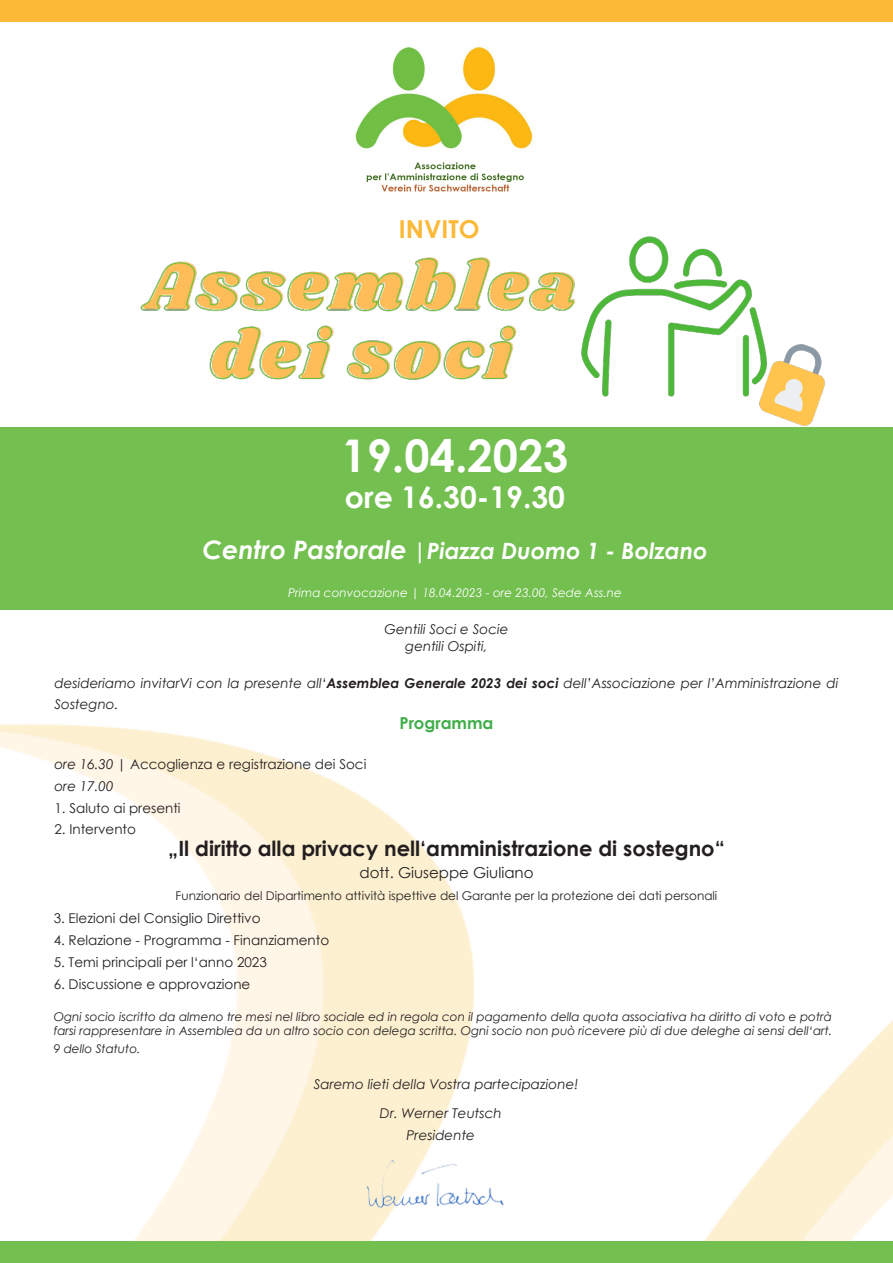
<style>
.page{position:relative;width:893px;height:1263px;background:#fff}
.page>*{position:absolute;margin:0;border:0;box-sizing:border-box;transform-origin:0 0}
.t1{font:700 45px "Century Gothic";color:#fff}
.t2{font:700 30px "Century Gothic";color:#fff}
.t3{font:700 24.75px "Century Gothic";color:#fcb837}
.t4{font:italic 700 22.5px "Century Gothic";color:#fff}
.t5{font:700 21px "Century Gothic";color:#231f20}
.t6{font:700 16.5px "Century Gothic";color:#40ae49}
.t7{font:15px "Century Gothic";color:#231f20}
.t8{font:italic 13.5px/21px "Century Gothic";color:#231f20}
.t9{font:13.5px "Century Gothic";color:#231f20}
.t10{font:italic 12px/14.4px "Century Gothic";color:#231f20}
.t11{font:12px "Century Gothic";color:#231f20}
.t12{font:italic 12px "Century Gothic";color:#fff}
.s1{font-size:25.5px}
.s2{font-weight:700}
.s3{font-style:italic}
</style>
<div class="page">
<img style="left:0;top:609px;width:893px;height:633px">
<div style="left:0;top:0;width:893px;height:21px;background:#fcb837"></div>
<img style="left:355px;top:47px;width:178px;height:145px">
<img style="left:361px;top:1146px;width:150px;height:73px">
<div style="left:0;top:1242px;width:893px;height:21px;background:#73bf50"></div>
<div style="left:0;top:427px;width:893px;height:182px;background:#73bf50"></div>
<img style="left:140px;top:257px;width:394px;height:123px">
<img style="left:534px;top:236px;width:291px;height:190px">
<p class="t3" style="left:399px;top:210px;width:82px">INVITO</p>
<p class="t1" style="left:342px;top:422px;width:228px">19.04.2023</p>
<p class="t2" style="left:345px;top:475px;width:222px">ore 16.30-19.30</p>
<p class="t4" style="left:202px;top:534px;width:507px"><span class="s1">Centro Pastorale</span> |Piazza Duomo 1 - Bolzano</p>
<p class="t12" style="left:288px;top:584px;width:335px">Prima convocazione | 18.04.2023 - ore 23.00, Sede Ass.ne</p>
<p class="t8" style="left:384px;top:619px;width:126px">Gentili Soci e Socie</p>
<p class="t8" style="left:405px;top:635px;width:84px">gentili Ospiti,</p>
<p class="t8" style="left:54px;top:672px;width:785px">desideriamo invitarVi con la presente all‘<span class="s2">Assemblea Generale 2023 dei soci</span> dell’Associazione per l’Amministrazione di<br>Sostegno.</p>
<p class="t6" style="left:399px;top:710px;width:96px">Programma</p>
<p class="t9" style="left:54px;top:755px;width:313px"><span class="s3">ore 16.30</span> | Accoglienza e registrazione dei Soci</p>
<p class="t8" style="left:54px;top:775px;width:61px">ore 17.00</p>
<p class="t9" style="left:54px;top:798px;width:128px">1. Saluto ai presenti</p>
<p class="t9" style="left:54px;top:820px;width:83px">2. Intervento</p>
<p class="t5" style="left:168px;top:833px;width:558px">„Il diritto alla privacy nell‘amministrazione di sostegno“</p>
<p class="t7" style="left:359px;top:862px;width:176px">dott. Giuseppe Giuliano</p>
<p class="t11" style="left:176px;top:887px;width:543px">Funzionario del Dipartimento attività ispettive del Garante per la protezione dei dati personali</p>
<p class="t9" style="left:54px;top:909px;width:208px">3. Elezioni del Consiglio Direttivo</p>
<p class="t9" style="left:54px;top:931px;width:277px">4. Relazione - Programma - Finanziamento</p>
<p class="t9" style="left:54px;top:952px;width:215px">5. Temi principali per l‘anno 2023</p>
<p class="t9" style="left:54px;top:974px;width:198px">6. Discussione e approvazione</p>
<p class="t10" style="left:54px;top:1009px;width:780px">Ogni socio iscritto da almeno tre mesi nel libro sociale ed in regola con il pagamento della quota associativa ha diritto di voto e potrà farsi rappresentare in Assemblea da un altro socio con delega scritta. Ogni socio non può ricevere più di due deleghe ai sensi dell‘art.</p>
<p class="t10" style="left:54px;top:1042px;width:88px">9 dello Statuto.</p>
<p class="t8" style="left:314px;top:1074px;width:266px">Saremo lieti della Vostra partecipazione!</p>
<p class="t8" style="left:380px;top:1102px;width:123px">Dr. Werner Teutsch</p>
<p class="t8" style="left:407px;top:1124px;width:70px">Presidente</p>
</div>
